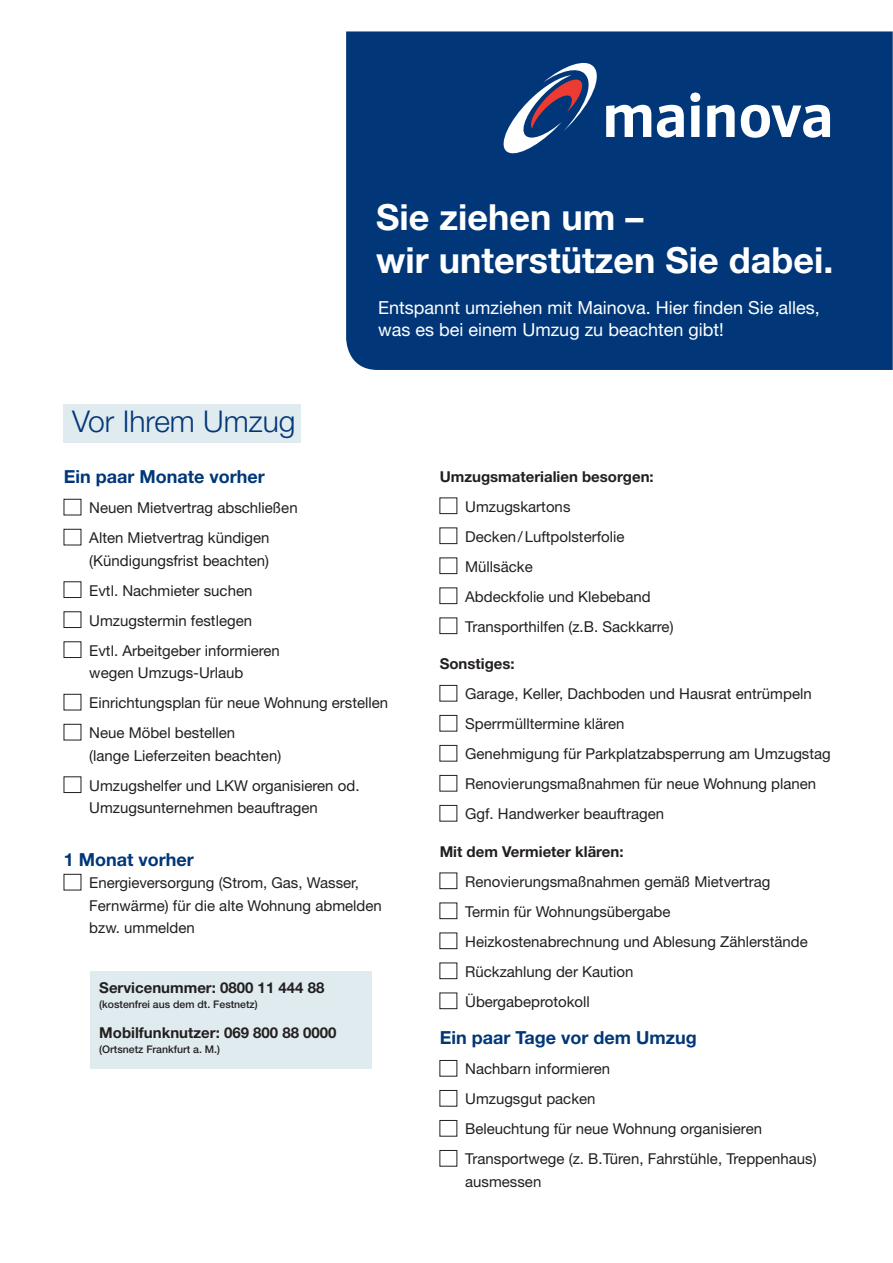
<style>
.page{position:relative;width:893px;height:1263px;background:#fff}
.page>*{position:absolute;margin:0;border:0;box-sizing:border-box;transform-origin:0 0}
.t1{font:700 36px/43.2px "Helvetica Neue LT Pro";color:#fff}
.t2{font:300 30px "Helvetica Neue LT Pro";color:#013778}
.t3{font:18px/21.6px "Helvetica Neue LT Pro";color:#fff}
.t4{font:700 18px "Helvetica Neue LT Pro";color:#013778}
.t5{font:15px/30px "Helvetica Neue LT Pro";color:#231f20}
.t6{font:700 15px "Helvetica Neue LT Pro";color:#231f20}
.t7{font:500 10.5px "Helvetica Neue LT Pro";color:#231f20}
</style>
<div class="page">
<div style="left:64px;top:404px;width:237px;height:38px;background:#e0ebf0"></div>
<div style="left:346px;top:31px;width:547px;height:339px;background:#013778"></div>
<svg style="left:499px;top:58px;width:331px;height:100px"></svg>
<div style="left:64px;top:499px;width:17px;height:16px;border:1px solid #231f20"></div>
<div style="left:64px;top:529px;width:17px;height:16px;border:1px solid #231f20"></div>
<div style="left:64px;top:582px;width:17px;height:16px;border:1px solid #231f20"></div>
<div style="left:64px;top:612px;width:17px;height:16px;border:1px solid #231f20"></div>
<div style="left:64px;top:642px;width:17px;height:16px;border:1px solid #231f20"></div>
<div style="left:64px;top:694px;width:17px;height:16px;border:1px solid #231f20"></div>
<div style="left:64px;top:724px;width:17px;height:16px;border:1px solid #231f20"></div>
<div style="left:64px;top:777px;width:17px;height:16px;border:1px solid #231f20"></div>
<div style="left:64px;top:874px;width:17px;height:16px;border:1px solid #231f20"></div>
<div style="left:440px;top:498px;width:17px;height:16px;border:1px solid #231f20"></div>
<div style="left:440px;top:528px;width:17px;height:16px;border:1px solid #231f20"></div>
<div style="left:440px;top:558px;width:17px;height:16px;border:1px solid #231f20"></div>
<div style="left:440px;top:588px;width:17px;height:16px;border:1px solid #231f20"></div>
<div style="left:440px;top:618px;width:17px;height:16px;border:1px solid #231f20"></div>
<div style="left:440px;top:685px;width:17px;height:16px;border:1px solid #231f20"></div>
<div style="left:440px;top:715px;width:17px;height:16px;border:1px solid #231f20"></div>
<div style="left:440px;top:745px;width:17px;height:16px;border:1px solid #231f20"></div>
<div style="left:440px;top:775px;width:17px;height:16px;border:1px solid #231f20"></div>
<div style="left:440px;top:805px;width:17px;height:16px;border:1px solid #231f20"></div>
<div style="left:440px;top:873px;width:17px;height:16px;border:1px solid #231f20"></div>
<div style="left:440px;top:903px;width:17px;height:16px;border:1px solid #231f20"></div>
<div style="left:440px;top:933px;width:17px;height:16px;border:1px solid #231f20"></div>
<div style="left:440px;top:963px;width:17px;height:16px;border:1px solid #231f20"></div>
<div style="left:440px;top:993px;width:17px;height:16px;border:1px solid #231f20"></div>
<div style="left:440px;top:1060px;width:17px;height:16px;border:1px solid #231f20"></div>
<div style="left:440px;top:1090px;width:17px;height:16px;border:1px solid #231f20"></div>
<div style="left:440px;top:1120px;width:17px;height:16px;border:1px solid #231f20"></div>
<div style="left:440px;top:1150px;width:17px;height:16px;border:1px solid #231f20"></div>
<div style="left:90px;top:971px;width:282px;height:98px;background:#e0ebf0"></div>
<h1 class="t1" style="left:376px;top:195px;width:459px">Sie ziehen um –<br>wir unterstützen Sie dabei.</h1>
<p class="t3" style="left:378px;top:296px;width:443px">Entspannt umziehen mit Mainova. Hier finden Sie alles, was es bei einem Umzug zu beachten gibt!</p>
<h2 class="t2" style="left:72px;top:403px;width:225px">Vor Ihrem Umzug</h2>
<p class="t4" style="left:64px;top:465px;width:203px">Ein paar Monate vorher</p>
<p class="t5" style="left:89px;top:492px;width:210px">Neuen Mietvertrag abschließen<br>Alten Mietvertrag kündigen</p>
<p class="t5" style="left:89px;top:545px;width:192px">(Kündigungsfrist beachten)<br>Evtl. Nachmieter suchen<br>Umzugstermin festlegen<br>Evtl. Arbeitgeber informieren</p>
<p class="t5" style="left:89px;top:657px;width:300px">wegen Umzugs-Urlaub<br>Einrichtungsplan für neue Wohnung erstellen<br>Neue Möbel bestellen</p>
<p class="t5" style="left:89px;top:740px;width:272px">(lange Lieferzeiten beachten)<br>Umzugshelfer und LKW organisieren od.</p>
<p class="t5" style="left:89px;top:792px;width:230px">Umzugsunternehmen beauftragen</p>
<p class="t4" style="left:64px;top:848px;width:132px">1 Monat vorher</p>
<p class="t5" style="left:89px;top:871px;width:294px;line-height:22.5px">Energieversorgung (Strom, Gas, Wasser,<br>Fernwärme) für die alte Wohnung abmelden bzw. ummelden</p>
<p class="t6" style="left:99px;top:978px;width:227px">Servicenummer: 0800 11 444 88</p>
<p class="t7" style="left:99px;top:998px;width:160px">(kostenfrei aus dem dt. Festnetz)</p>
<p class="t6" style="left:99px;top:1023px;width:239px">Mobilfunknutzer: 069 800 88 0000</p>
<p class="t7" style="left:99px;top:1043px;width:122px">(Ortsnetz Frankfurt a. M.)</p>
<p class="t6" style="left:440px;top:467px;width:216px">Umzugsmaterialien besorgen:</p>
<p class="t5" style="left:465px;top:491px;width:210px">Umzugskartons<br>Decken/Luftpolsterfolie<br>Müllsäcke<br>Abdeckfolie und Klebeband<br>Transporthilfen (z.B. Sackkarre)</p>
<p class="t6" style="left:440px;top:654px;width:76px">Sonstiges:</p>
<p class="t5" style="left:465px;top:678px;width:367px">Garage, Keller, Dachboden und Hausrat entrümpeln Sperrmülltermine klären<br>Genehmigung für Parkplatzabsperrung am Umzugstag Renovierungsmaßnahmen für neue Wohnung planen Ggf. Handwerker beauftragen</p>
<p class="t6" style="left:440px;top:842px;width:185px">Mit dem Vermieter klären:</p>
<p class="t5" style="left:465px;top:866px;width:344px">Renovierungsmaßnahmen gemäß Mietvertrag Termin für Wohnungsübergabe Heizkostenabrechnung und Ablesung Zählerstände Rückzahlung der Kaution<br>Übergabeprotokoll</p>
<p class="t4" style="left:440px;top:1026px;width:258px">Ein paar Tage vor dem Umzug</p>
<p class="t5" style="left:465px;top:1053px;width:353px">Nachbarn informieren<br>Umzugsgut packen<br>Beleuchtung für neue Wohnung organisieren Transportwege (z. B.Türen, Fahrstühle, Treppenhaus)</p>
<p class="t5" style="left:465px;top:1166px;width:78px">ausmessen</p>
</div>
